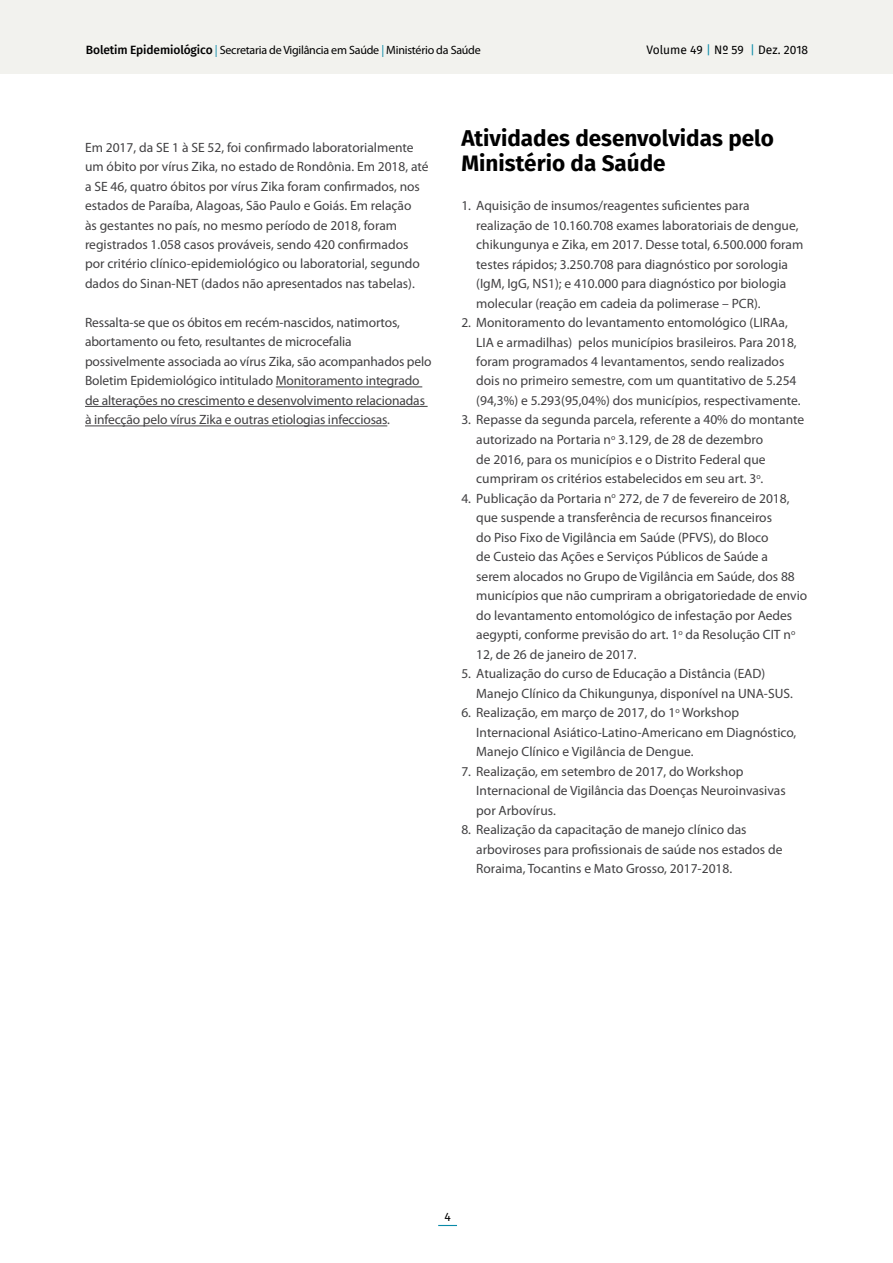
<style>
.page{position:relative;width:893px;height:1263px;background:#fff}
.page>*{position:absolute;margin:0;border:0;box-sizing:border-box;transform-origin:0 0}
.t1{font:700 22.5px/25.5px "Fira Sans";color:#000}
.t2{font:13.5px/19.5px "Myriad Pro";color:#414042}
.t3{font:12px "Myriad Pro";letter-spacing:-.02em;color:#000}
.t4{font:12px "Fira Sans";color:#000}
.s1{font-family:"Fira Sans";font-weight:500}
.s2{color:#098aa8}
</style>
<div class="page">
<div style="left:0;top:0;width:893px;height:74px;background:#f2f2ee"></div>
<svg style="left:438px;top:1225px;width:19px;height:1px"></svg>
<hr style="left:276px;top:387px;width:146px;height:1px;background:#414042">
<hr style="left:85px;top:406px;width:343px;height:1px;background:#414042">
<hr style="left:85px;top:426px;width:302px;height:1px;background:#414042">
<p class="t3" style="left:86px;top:42px;width:396px"><span class="s1">Boletim Epidemiológico</span> <span class="s2">|</span> Secretaria de Vigilância em Saúde <span class="s2">|</span> Ministério da Saúde</p>
<p class="t4" style="left:646px;top:41px;width:163px">Volume 49 <span class="s2">|</span> Nº 59 <span class="s2">|</span> Dez. 2018</p>
<p class="t2" style="left:85px;top:137px;width:345px">Em 2017, da SE 1 à SE 52, foi confirmado laboratorialmente um óbito por vírus Zika, no estado de Rondônia. Em 2018, até a SE 46, quatro óbitos por vírus Zika foram confirmados, nos estados de Paraíba, Alagoas, São Paulo e Goiás. Em relação<br>às gestantes no país, no mesmo período de 2018, foram registrados 1.058 casos prováveis, sendo 420 confirmados por critério clínico-epidemiológico ou laboratorial, segundo dados do Sinan-NET (dados não apresentados nas tabelas).</p>
<p class="t2" style="left:85px;top:312px;width:348px">Ressalta-se que os óbitos em recém-nascidos, natimortos, abortamento ou feto, resultantes de microcefalia possivelmente associada ao vírus Zika, são acompanhados pelo Boletim Epidemiológico intitulado Monitoramento integrado de alterações no crescimento e desenvolvimento relacionadas à infecção pelo vírus Zika e outras etiologias infecciosas.</p>
<h1 class="t1" style="left:461px;top:123px;width:314px">Atividades desenvolvidas pelo<br>Ministério da Saúde</h1>
<p class="t2" style="left:476px;top:196px;width:329px;text-indent:-15px">1. Aquisição de insumos/reagentes suficientes para realização de 10.160.708 exames laboratoriais de dengue, chikungunya e Zika, em 2017. Desse total, 6.500.000 foram testes rápidos; 3.250.708 para diagnóstico por sorologia (IgM, IgG, NS1); e 410.000 para diagnóstico por biologia molecular (reação em cadeia da polimerase – PCR).</p>
<p class="t2" style="left:476px;top:312px;width:326px;text-indent:-15px">2. Monitoramento do levantamento entomológico (LIRAa, LIA e armadilhas) pelos municípios brasileiros. Para 2018, foram programados 4 levantamentos, sendo realizados dois no primeiro semestre, com um quantitativo de 5.254 (94,3%) e 5.293(95,04%) dos municípios, respectivamente.</p>
<p class="t2" style="left:476px;top:410px;width:330px;text-indent:-15px">3. Repasse da segunda parcela, referente a 40% do montante autorizado na Portaria n<sup>o</sup> 3.129, de 28 de dezembro<br>de 2016, para os municípios e o Distrito Federal que cumpriram os critérios estabelecidos em seu art. 3<sup>o</sup>.</p>
<p class="t2" style="left:476px;top:488px;width:333px;text-indent:-15px">4. Publicação da Portaria n<sup>o</sup> 272, de 7 de fevereiro de 2018, que suspende a transferência de recursos financeiros<br>do Piso Fixo de Vigilância em Saúde (PFVS), do Bloco<br>de Custeio das Ações e Serviços Públicos de Saúde a<br>serem alocados no Grupo de Vigilância em Saúde, dos 88 municípios que não cumpriram a obrigatoriedade de envio do levantamento entomológico de infestação por Aedes aegypti, conforme previsão do art. 1<sup>o</sup> da Resolução CIT n<sup>o </sup>12, de 26 de janeiro de 2017.</p>
<p class="t2" style="left:476px;top:663px;width:318px;text-indent:-15px">5. Atualização do curso de Educação a Distância (EAD)<br>Manejo Clínico da Chikungunya, disponível na UNA-SUS.</p>
<p class="t2" style="left:476px;top:702px;width:322px;text-indent:-15px">6. Realização, em março de 2017, do 1<sup>o</sup> Workshop<br>Internacional Asiático-Latino-Americano em Diagnóstico,<br>Manejo Clínico e Vigilância de Dengue.</p>
<p class="t2" style="left:476px;top:761px;width:311px;text-indent:-15px">7. Realização, em setembro de 2017, do Workshop<br>Internacional de Vigilância das Doenças Neuroinvasivas por Arbovírus.</p>
<p class="t2" style="left:476px;top:819px;width:308px;text-indent:-15px">8. Realização da capacitação de manejo clínico das arboviroses para profissionais de saúde nos estados de<br>Roraima, Tocantins e Mato Grosso, 2017-2018.</p>
<p class="t4" style="left:444px;top:1207px;width:8px">4</p>
</div>
